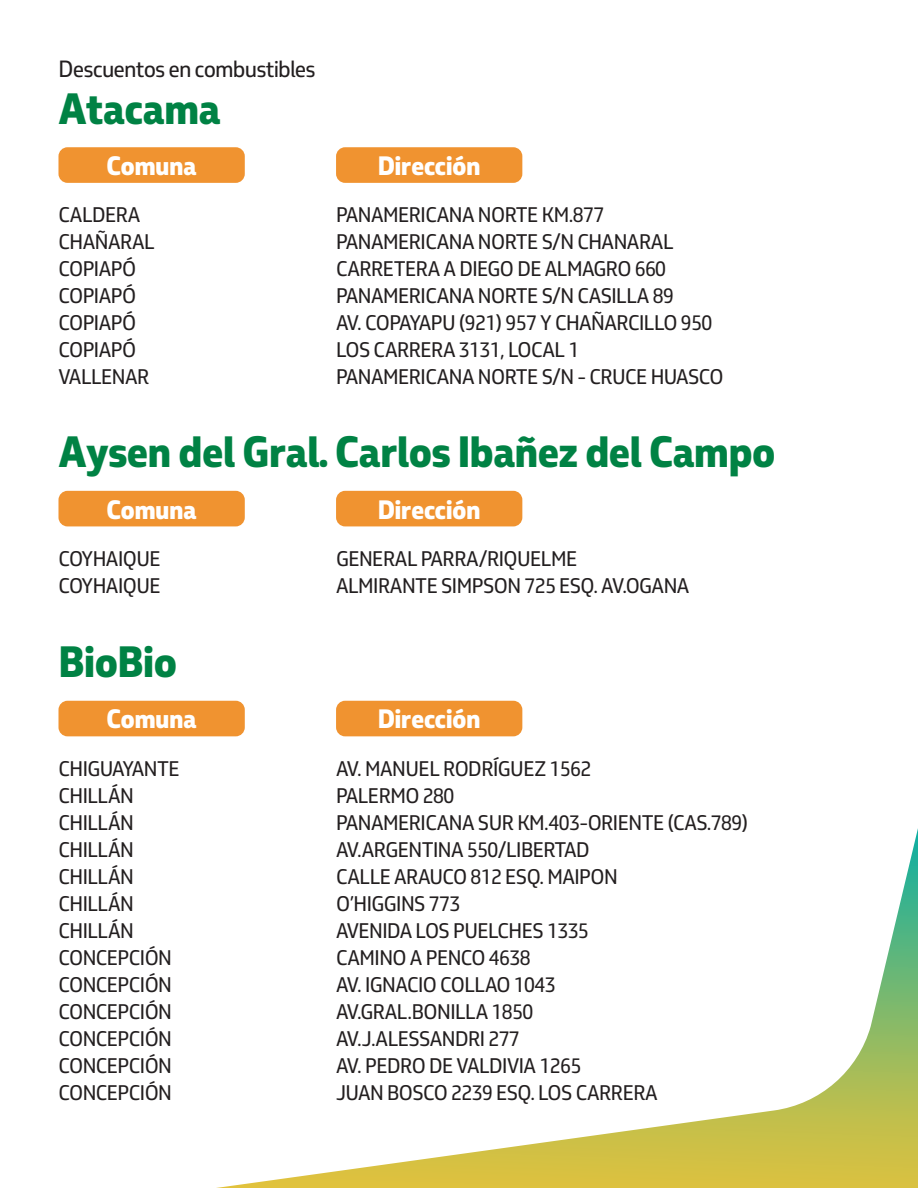
<style>
.page{position:relative;width:918px;height:1188px;background:#fff}
.page>*{position:absolute;margin:0;border:0;box-sizing:border-box;transform-origin:0 0}
.t1{font:800 42px "Petrobras Sans";letter-spacing:-.025em;color:#008244}
.t2{font:800 25.5px "Petrobras Sans";letter-spacing:-.025em;color:#fff}
.t3{font:22.5px "Petrobras Sans";letter-spacing:-.04em;color:#231f20}
.t4{font:20.25px/27px "Petrobras Sans";letter-spacing:-.025em;color:#231f20}
</style>
<div class="page">
<svg style="left:216px;top:828px;width:702px;height:360px"></svg>
<div style="left:58px;top:491px;width:187px;height:35px;background:#f09330;border-radius:9px"></div>
<div style="left:336px;top:491px;width:186px;height:35px;background:#f09330;border-radius:9px"></div>
<div style="left:58px;top:701px;width:187px;height:35px;background:#f09330;border-radius:9px"></div>
<div style="left:336px;top:701px;width:186px;height:35px;background:#f09330;border-radius:9px"></div>
<div style="left:58px;top:147px;width:187px;height:36px;background:#f09330;border-radius:9px"></div>
<div style="left:336px;top:147px;width:186px;height:36px;background:#f09330;border-radius:9px"></div>
<p class="t3" style="left:58px;top:55px;width:259px">Descuentos en combustibles</p>
<h1 class="t1" style="left:58px;top:80px;width:164px">Atacama</h1>
<p class="t2" style="left:107px;top:148px;width:92px">Comuna</p>
<p class="t2" style="left:378px;top:148px;width:104px">Dirección</p>
<p class="t4" style="left:336px;top:201px;width:389px">PANAMERICANA NORTE KM.877<br>PANAMERICANA NORTE S/N CHANARAL<br>CARRETERA A DIEGO DE ALMAGRO 660<br>PANAMERICANA NORTE S/N CASILLA 89<br>AV. COPAYAPU (921) 957 Y CHAÑARCILLO 950<br>LOS CARRERA 3131, LOCAL 1<br>PANAMERICANA NORTE S/N - CRUCE HUASCO</p>
<p class="t4" style="left:58px;top:201px;width:98px">CALDERA<br>CHAÑARAL<br>COPIAPÓ<br>COPIAPÓ<br>COPIAPÓ<br>COPIAPÓ<br>VALLENAR</p>
<h1 class="t1" style="left:58px;top:423px;width:719px">Aysen del Gral. Carlos Ibañez del Campo</h1>
<p class="t2" style="left:107px;top:492px;width:92px">Comuna</p>
<p class="t2" style="left:378px;top:492px;width:104px">Dirección</p>
<p class="t4" style="left:336px;top:545px;width:355px">GENERAL PARRA/RIQUELME<br>ALMIRANTE SIMPSON 725 ESQ. AV.OGANA</p>
<p class="t4" style="left:58px;top:545px;width:104px">COYHAIQUE<br>COYHAIQUE</p>
<h1 class="t1" style="left:58px;top:633px;width:120px">BioBio</h1>
<p class="t2" style="left:107px;top:702px;width:92px">Comuna</p>
<p class="t2" style="left:378px;top:702px;width:104px">Dirección</p>
<p class="t4" style="left:336px;top:755px;width:414px">AV. MANUEL RODRÍGUEZ 1562<br>PALERMO 280<br>PANAMERICANA SUR KM.403-ORIENTE (CAS.789)<br>AV.ARGENTINA 550/LIBERTAD<br>CALLE ARAUCO 812 ESQ. MAIPON<br>O’HIGGINS 773<br>AVENIDA LOS PUELCHES 1335<br>CAMINO A PENCO 4638<br>AV. IGNACIO COLLAO 1043<br>AV.GRAL.BONILLA 1850<br>AV.J.ALESSANDRI 277<br>AV. PEDRO DE VALDIVIA 1265<br>JUAN BOSCO 2239 ESQ. LOS CARRERA</p>
<p class="t4" style="left:58px;top:755px;width:123px">CHIGUAYANTE<br>CHILLÁN<br>CHILLÁN<br>CHILLÁN<br>CHILLÁN<br>CHILLÁN<br>CHILLÁN<br>CONCEPCIÓN<br>CONCEPCIÓN<br>CONCEPCIÓN<br>CONCEPCIÓN<br>CONCEPCIÓN<br>CONCEPCIÓN</p>
</div>
